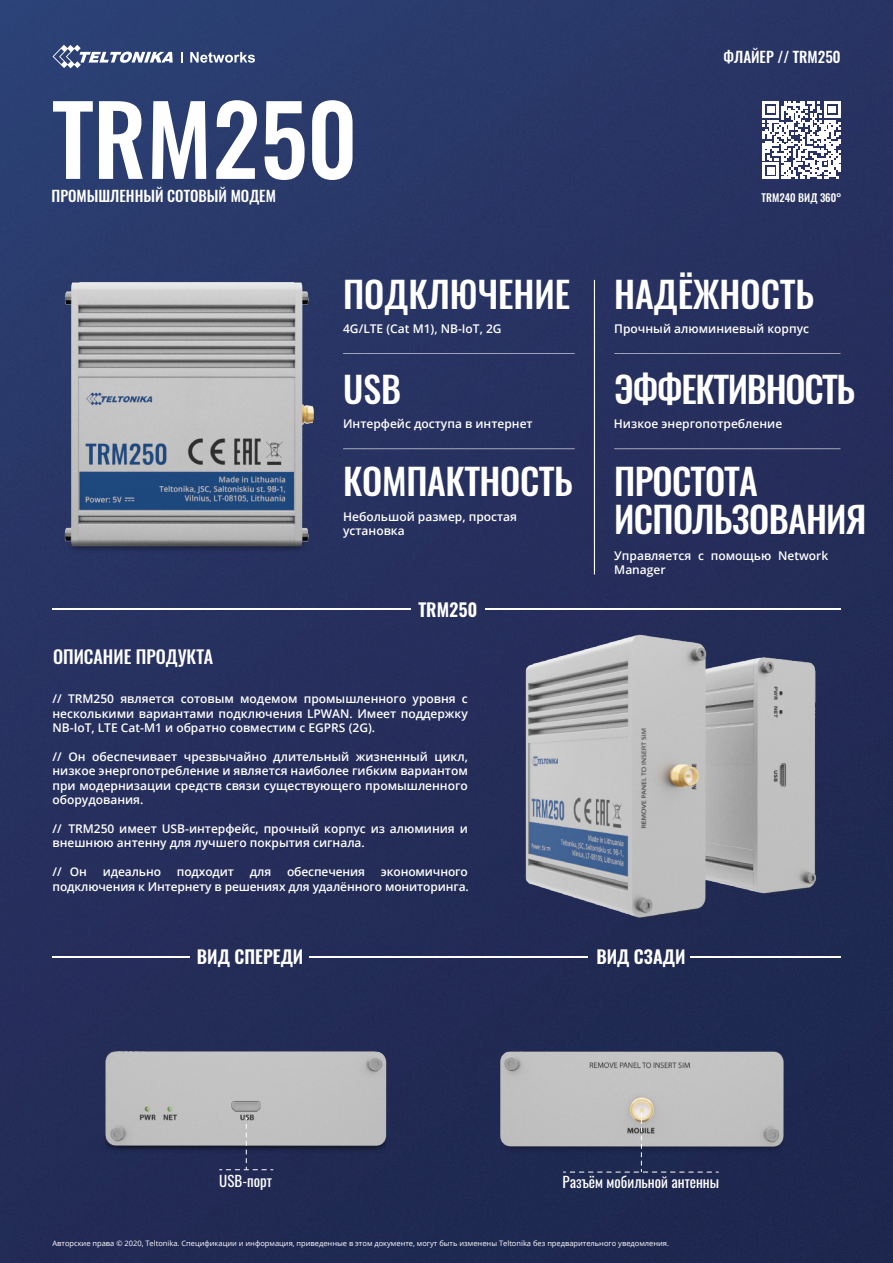
<style>
.page{position:relative;width:893px;height:1263px;background:#fff}
.page>*{position:absolute;margin:0;border:0;box-sizing:border-box;transform-origin:0 0}
.t1{font:500 96px "Oswald";color:#fff}
.t2{font:500 36px/37.5px "Oswald";letter-spacing:-.01em;color:#fff}
.t3{font:500 36px "Oswald";letter-spacing:-.035em;color:#fff}
.t4{font:600 18px "Oswald";color:#fff}
.t5{font:500 18px "Oswald";color:#fff}
.t6{font:500 15px "Oswald";color:#fff}
.t7{font:15px "Oswald";color:#fff}
.t8{font:600 12px/14.4px "Open Sans";color:#fff}
.t9{font:500 10.65px "Oswald";color:#fff}
.t10{font:7.5px "Open Sans";color:#fff}
</style>
<div class="page">
<img style="left:0;top:0;width:893px;height:1263px">
<svg style="left:53px;top:45px;width:120px;height:23px"></svg>
<svg style="left:181px;top:52px;width:2px;height:11px"></svg>
<svg style="left:190px;top:52px;width:65px;height:11px"></svg>
<svg style="left:763px;top:101px;width:77px;height:78px"></svg>
<img style="left:0;top:178px;width:416px;height:467px">
<img style="left:425px;top:527px;width:468px;height:486px">
<img style="left:397px;top:835px;width:488px;height:428px">
<img style="left:0;top:840px;width:475px;height:423px">
<hr style="left:594px;top:280px;width:1px;height:294px;background:#fff">
<hr style="left:343px;top:353px;width:232px;height:1px;background:#fff">
<hr style="left:343px;top:448px;width:232px;height:1px;background:#fff">
<hr style="left:614px;top:353px;width:226px;height:1px;background:#fff">
<hr style="left:614px;top:448px;width:226px;height:1px;background:#fff">
<hr style="left:52px;top:956px;width:138px;height:2px;background:#fff">
<hr style="left:309px;top:956px;width:279px;height:2px;background:#fff">
<hr style="left:690px;top:956px;width:150px;height:2px;background:#fff">
<svg style="left:563px;top:1113px;width:155px;height:60px;background:#797d8d"></svg>
<svg style="left:220px;top:1117px;width:53px;height:53px;background:#787b8d"></svg>
<h1 class="t1" style="left:53px;top:73px;width:306px">TRM250</h1>
<p class="t6" style="left:52px;top:186px;width:226px">ПРОМЫШЛЕННЫЙ СОТОВЫЙ МОДЕМ</p>
<p class="t6" style="left:723px;top:46px;width:119px">ФЛАЙЕР // TRM250</p>
<p class="t9" style="left:762px;top:190px;width:81px">TRM240 ВИД 360°</p>
<h2 class="t2" style="left:343px;top:276px;width:473px">ПОДКЛЮЧЕНИЕ НАДЁЖНОСТЬ</h2>
<p class="t8" style="left:343px;top:322px;width:160px">4G/LTE (Cat M1), NB-IoT, 2G</p>
<h2 class="t2" style="left:343px;top:371px;width:59px">USB</h2>
<p class="t8" style="left:614px;top:322px;width:196px">Прочный алюминиевый корпус</p>
<h2 class="t3" style="left:614px;top:364px;width:243px">ЭФФЕКТИВНОСТЬ</h2>
<p class="t8" style="left:343px;top:416px;width:191px">Интерфейс доступа в интернет</p>
<p class="t8" style="left:614px;top:416px;width:170px">Низкое энергопотребление</p>
<h2 class="t2" style="left:343px;top:463px;width:231px">КОМПАКТНОСТЬ</h2>
<p class="t8" style="left:343px;top:509px;width:176px">Небольшой размер, простая установка</p>
<h3 class="t4" style="left:418px;top:597px;width:60px">TRM250</h3>
<h3 class="t5" style="left:53px;top:644px;width:162px">ОПИСАНИЕ ПРОДУКТА</h3>
<p class="t8" style="left:52px;top:692px;width:417px;text-align:justify">// TRM250 является сотовым модемом промышленного уровня с несколькими вариантами подключения LPWAN. Имеет поддержку NB-IoT, LTE Cat-M1 и обратно совместим с EGPRS (2G).</p>
<p class="t8" style="left:52px;top:749px;width:417px;text-align:justify">// Он обеспечивает чрезвычайно длительный жизненный цикл, низкое энергопотребление и является наиболее гибким вариантом при модернизации средств связи существующего промышленного оборудования.</p>
<p class="t8" style="left:52px;top:821px;width:417px">// TRM250 имеет USB-интерфейс, прочный корпус из алюминия и внешнюю антенну для лучшего покрытия сигнала.</p>
<p class="t8" style="left:52px;top:864px;width:36px">// Он</p>
<p class="t8" style="left:103px;top:864px;width:60px">идеально</p>
<p class="t8" style="left:177px;top:864px;width:59px">подходит</p>
<p class="t8" style="left:250px;top:864px;width:23px">для</p>
<p class="t8" style="left:287px;top:864px;width:80px">обеспечения</p>
<p class="t8" style="left:52px;top:864px;width:418px;text-align:right">экономичного<br>подключения к Интернету в решениях для удалённого мониторинга.</p>
<h2 class="t2" style="left:614px;top:463px;width:254px">ПРОСТОТА<br>ИСПОЛЬЗОВАНИЯ</h2>
<p class="t8" style="left:614px;top:548px;width:215px">Управляется с помощью Network<br>Manager</p>
<h3 class="t4" style="left:197px;top:944px;width:108px">ВИД СПЕРЕДИ</h3>
<h3 class="t4" style="left:596px;top:944px;width:90px">ВИД СЗАДИ</h3>
<p class="t7" style="left:219px;top:1168px;width:54px">USB-порт</p>
<p class="t7" style="left:562px;top:1169px;width:158px">Разъём мобильной антенны</p>
<p class="t10" style="left:52px;top:1238px;width:618px">Авторские права © 2020, Teltonika. Спецификации и информация, приведенные в этом документе, могут быть изменены Teltonika без предварительного уведомления.</p>
</div>
